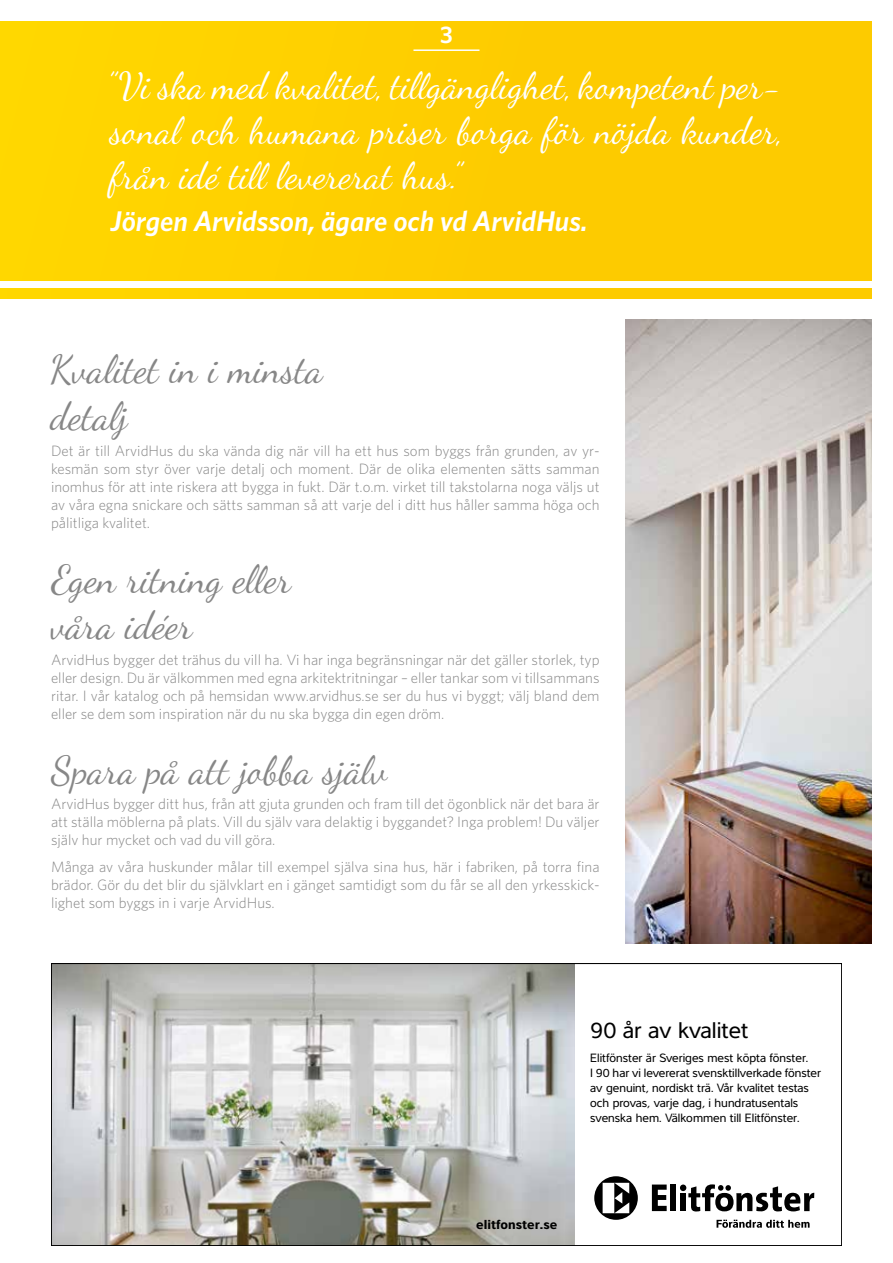
<style>
.page{position:relative;width:893px;height:1263px;background:#fff}
.page>*{position:absolute;margin:0;border:0;box-sizing:border-box;transform-origin:0 0}
.t1{font:39px/46.8px "Dancing Script OT";color:#878787}
.t2{font:37.5px/45px "Dancing Script OT";color:#fff;text-align:justify}
.t3{font:italic 600 28.5px "Whitney";color:#fff}
.t4{font:600 24px "Whitney";color:#fff}
.t5{font:23.4px "Interval Sans Pro";color:#000}
.t6{font:300 15px/18px "Whitney";color:#878787;text-align:justify}
.t7{font:700 13.5px "Interval Sans Pro";color:#000}
.t8{font:12.45px/14.9px "Interval Sans Pro";color:#000}
</style>
<div class="page">
<svg style="left:53px;top:965px;width:762px;height:279px"></svg>
<svg style="left:652px;top:1184px;width:15px;height:27px"></svg>
<div style="left:671px;top:1184px;width:5px;height:27px;background:#000"></div>
<div style="left:680px;top:1193px;width:6px;height:18px;background:#000"></div>
<svg style="left:688px;top:1184px;width:126px;height:28px"></svg>
<div style="left:680px;top:1184px;width:6px;height:7px;background:#000;border-radius:50%"></div>
<svg style="left:594px;top:1176px;width:44px;height:44px"></svg>
<svg style="left:716px;top:1220px;width:94px;height:8px"></svg>
<div style="left:0;top:21px;width:872px;height:260px;background:#fecd00"></div>
<div style="left:0;top:288px;width:872px;height:11px;background:#fecd00"></div>
<img style="left:625px;top:319px;width:247px;height:624px">
<hr style="left:413px;top:49px;width:66px;height:2px;background:#fff">
<h3 class="t4" style="left:440px;top:19px;width:14px">3</h3>
<h2 class="t2" style="left:111px;top:64px;width:673px">”Vi ska med kvalitet, tillgänglighet, kompetent per&shy;sonal och humana priser borga för nöjda kunder, från idé till levererat hus.”</h2>
<h3 class="t3" style="left:111px;top:202px;width:479px">Jörgen Arvidsson, ägare och vd ArvidHus.</h3>
<h1 class="t1" style="left:51px;top:346px;width:274px">Kvalitet in i minsta detalj</h1>
<p class="t6" style="left:51px;top:441px;width:550px">Det är till ArvidHus du ska vända dig när vill ha ett hus som byggs från grunden, av yr&shy;kesmän som styr över varje detalj och moment. Där de olika elementen sätts samman inomhus för att inte riskera att bygga in fukt. Där t.o.m. virket till takstolarna noga väljs ut av våra egna snickare och sätts samman så att varje del i ditt hus håller samma höga och pålitliga kvalitet.</p>
<h1 class="t1" style="left:51px;top:556px;width:242px">Egen ritning eller våra idéer</h1>
<p class="t6" style="left:51px;top:650px;width:550px">ArvidHus bygger det trähus du vill ha. Vi har inga begränsningar när det gäller storlek, typ eller design. Du är välkommen med egna arkitektritningar – eller tankar som vi tillsammans ritar. I vår katalog och på hemsidan www.arvidhus.se ser du hus vi byggt; välj bland dem eller se dem som inspiration när du nu ska bygga din egen dröm.</p>
<h1 class="t1" style="left:51px;top:747px;width:338px">Spara på att jobba själv</h1>
<p class="t6" style="left:51px;top:794px;width:550px">ArvidHus bygger ditt hus, från att gjuta grunden och fram till det ögonblick när det bara är att ställa möblerna på plats. Vill du själv vara delaktig i byggandet? Inga problem! Du väljer själv hur mycket och vad du vill göra.</p>
<p class="t6" style="left:51px;top:857px;width:550px">Många av våra huskunder målar till exempel själva sina hus, här i fabriken, på torra fina brädor. Gör du det blir du självklart en i gänget samtidigt som du får se all den yrkesskick&shy;lighet som byggs in i varje ArvidHus.</p>
<h3 class="t5" style="left:590px;top:1013px;width:160px">90 år av kvalitet</h3>
<p class="t8" style="left:590px;top:1050px;width:232px">Elitfönster är Sveriges mest köpta fönster.<br>I 90 har vi levererat svensktillverkade fönster av genuint, nordiskt trä. Vår kvalitet testas och provas, varje dag, i hundratusentals svenska hem. Välkommen till Elitfönster.</p>
<p class="t7" style="left:476px;top:1213px;width:83px">elitfonster.se</p>
</div>
